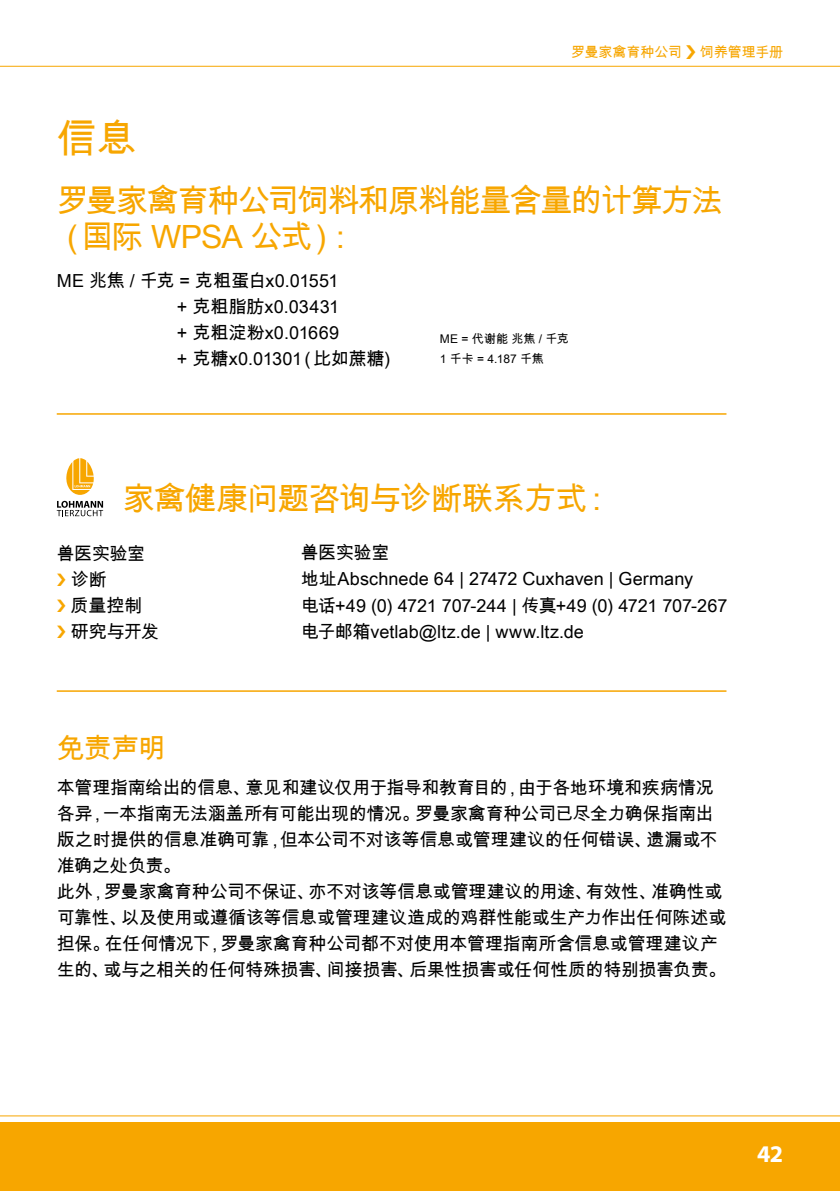
<style>
.page{position:relative;width:840px;height:1191px;background:#fff}
.page>*{position:absolute;margin:0;border:0;box-sizing:border-box;transform-origin:0 0}
.t1{font:40px "Arial Unicode MS";color:#f7a600}
.t2{font:32px/36px "Arial Unicode MS";letter-spacing:-.045em;color:#f7a600}
.t3{font:28px "Arial Unicode MS";color:#f7a600}
.t4{font:700 24px "Myriad Pro";color:#fff}
.t5{font:18px/26px "Arial Unicode MS";letter-spacing:-.015em;color:#000}
.t6{font:14px "Arial Unicode MS";letter-spacing:-.005em;color:#f7a600}
.t7{font:12px/20px "Arial Unicode MS";letter-spacing:-.01em;color:#000}
</style>
<div class="page">
<hr style="left:0;top:66px;width:839px;height:1px;background:#f7a600">
<hr style="left:0;top:1115px;width:839px;height:1px;background:#f7a600">
<div style="left:0;top:1122px;width:839px;height:69px;background:#f7a600"></div>
<hr style="left:57px;top:413px;width:669px;height:2px;background:#f7a600">
<hr style="left:57px;top:690px;width:669px;height:2px;background:#f7a600">
<svg style="left:57px;top:501px;width:46px;height:15px"></svg>
<svg style="left:66px;top:458px;width:28px;height:37px"></svg>
<h1 class="t1" style="left:57px;top:110px;width:81px">信息</h1>
<p class="t6" style="left:570px;top:42px;width:112px">罗曼家禽育种公司</p>
<p class="t6" style="left:699px;top:42px;width:85px">饲养管理手册</p>
<h2 class="t2" style="left:57px;top:182px;width:667px">罗曼家禽育种公司饲料和原料能量含量的计算方法（国际 WPSA 公式）：</h2>
<p class="t5" style="left:177px;top:267px;width:215px;text-indent:-120px">ME 兆焦 / 千克 = 克粗蛋白x0.01551<br>+ 克粗脂肪x0.03431<br>+ 克粗淀粉x0.01669<br>+ 克糖x0.01301（比如蔗糖)</p>
<p class="t7" style="left:439px;top:329px;width:130px">ME = 代谢能 兆焦 / 千克<br>1 千卡 = 4.187 千焦</p>
<h2 class="t2" style="left:123px;top:480px;width:491px">家禽健康问题咨询与诊断联系方式：</h2>
<p class="t5" style="left:71px;top:539px;width:90px;text-indent:-14px">兽医实验室诊断<br>质量控制研究与开发</p>
<p class="t5" style="left:300px;top:540px;width:428px">兽医实验室<br>地址Abschnede 64 | 27472 Cuxhaven | Germany<br>电话+49 (0) 4721 707-244 | 传真+49 (0) 4721 707-267电子邮箱vetlab@ltz.de | www.ltz.de</p>
<h3 class="t3" style="left:57px;top:728px;width:111px">免责声明</h3>
<p class="t5" style="left:57px;top:774px;width:670px">本管理指南给出的信息、意见和建议仅用于指导和教育目的，由于各地环境和疾病情况各异，一本指南无法涵盖所有可能出现的情况。罗曼家禽育种公司已尽全力确保指南出版之时提供的信息准确可靠，但本公司不对该等信息或管理建议的任何错误、遗漏或不准确之处负责。<br>此外，罗曼家禽育种公司不保证、亦不对该等信息或管理建议的用途、有效性、准确性或可靠性、以及使用或遵循该等信息或管理建议造成的鸡群性能或生产力作出任何陈述或担保。在任何情况下，罗曼家禽育种公司都不对使用本管理指南所含信息或管理建议产生的、或与之相关的任何特殊损害、间接损害、后果性损害或任何性质的特别损害负责。</p>
<h3 class="t4" style="left:756px;top:1138px;width:28px">42</h3>
</div>
